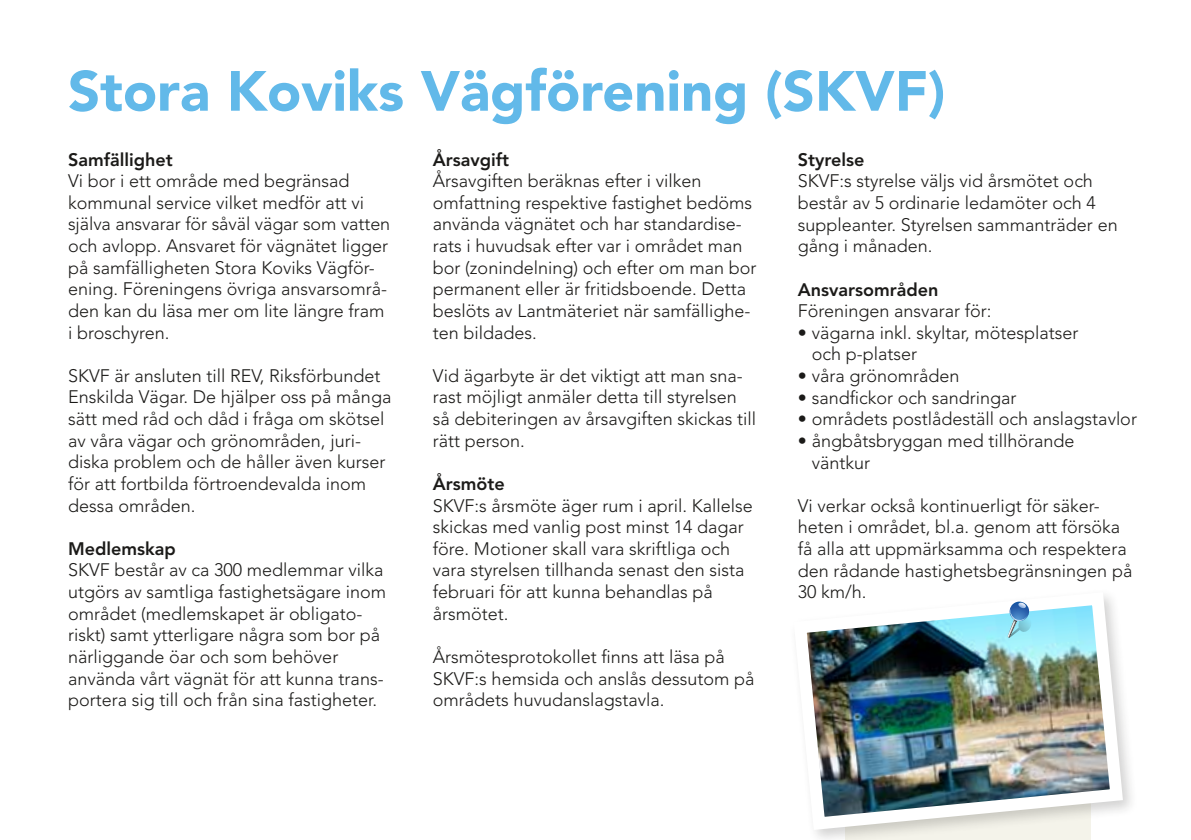
<style>
.page{position:relative;width:1191px;height:840px;background:#fff}
.page>*{position:absolute;margin:0;border:0;box-sizing:border-box;transform-origin:0 0}
.t1{font:900 56px "Avenir";color:#62b9e9}
.t2{font:300 18px/21.6px "Avenir";color:#1b1a18}
.t3{font:800 18px "Avenir";color:#1b1a18}
</style>
<div class="page">
<div style="left:789px;top:587px;width:350px;height:252px;background:#1b1a18;opacity:.2"></div>
<img style="left:789px;top:587px;width:340px;height:249px">
<svg style="left:1007px;top:601px;width:24px;height:36px"></svg>
<h1 class="t1" style="left:68px;top:57px;width:879px">Stora Koviks Vägförening (SKVF)</h1>
<p class="t3" style="left:433px;top:148px;width:78px">Årsavgift</p>
<p class="t2" style="left:433px;top:170px;width:325px">Årsavgiften beräknas efter i vilken omfattning respektive fastighet bedöms använda vägnätet och har standardise&shy;rats i huvudsak efter var i området man bor (zonindelning) och efter om man bor permanent eller är fritidsboende. Detta beslöts av Lantmäteriet när samfällighe&shy;ten bildades.</p>
<p class="t2" style="left:433px;top:364px;width:325px">Vid ägarbyte är det viktigt att man sna&shy;rast möjligt anmäler detta till styrelsen så debiteringen av årsavgiften skickas till rätt person.</p>
<p class="t3" style="left:433px;top:472px;width:73px">Årsmöte</p>
<p class="t2" style="left:433px;top:494px;width:321px">SKVF:s årsmöte äger rum i april. Kallelse skickas med vanlig post minst 14 dagar före. Motioner skall vara skriftliga och vara styrelsen tillhanda senast den sista februari för att kunna behandlas på årsmötet.</p>
<p class="t2" style="left:433px;top:645px;width:323px">Årsmötesprotokollet finns att läsa på<br>SKVF:s hemsida och anslås dessutom på områdets huvudanslagstavla.</p>
<p class="t3" style="left:68px;top:148px;width:106px">Samfällighet</p>
<p class="t2" style="left:68px;top:170px;width:324px">Vi bor i ett område med begränsad kommunal service vilket medför att vi själva ansvarar för såväl vägar som vatten och avlopp. Ansvaret för vägnätet ligger på samfälligheten Stora Koviks Vägför&shy;ening. Föreningens övriga ansvarsområ&shy;den kan du läsa mer om lite längre fram i broschyren.</p>
<p class="t2" style="left:68px;top:364px;width:325px">SKVF är ansluten till REV, Riksförbundet Enskilda Vägar. De hjälper oss på många sätt med råd och dåd i fråga om skötsel av våra vägar och grönområden, juri&shy;diska problem och de håller även kurser för att fortbilda förtroendevalda inom dessa områden.</p>
<p class="t3" style="left:68px;top:537px;width:109px">Medlemskap</p>
<p class="t2" style="left:68px;top:559px;width:320px">SKVF består av ca 300 medlemmar vilka utgörs av samtliga fastighetsägare inom området (medlemskapet är obligato&shy;riskt) samt ytterligare några som bor på närliggande öar och som behöver använda vårt vägnät för att kunna trans&shy;portera sig till och från sina fastigheter.</p>
<p class="t3" style="left:797px;top:149px;width:68px">Styrelse</p>
<p class="t2" style="left:797px;top:170px;width:321px">SKVF:s styrelse väljs vid årsmötet och består av 5 ordinarie ledamöter och 4 suppleanter. Styrelsen sammanträder en gång i månaden.</p>
<p class="t3" style="left:797px;top:278px;width:142px">Ansvarsområden</p>
<p class="t2" style="left:797px;top:300px;width:195px">Föreningen ansvarar för:</p>
<p class="t2" style="left:811px;top:321px;width:268px;text-indent:-14px">• vägarna inkl. skyltar, mötesplatser och p-platser</p>
<p class="t2" style="left:797px;top:365px;width:163px">• våra grönområden</p>
<p class="t2" style="left:797px;top:386px;width:220px">• sandfickor och sandringar</p>
<p class="t2" style="left:797px;top:408px;width:341px">• områdets postlådeställ och anslagstavlor</p>
<p class="t2" style="left:811px;top:429px;width:264px;text-indent:-14px">• ångbåtsbryggan med tillhörande väntkur</p>
<p class="t2" style="left:797px;top:494px;width:336px">Vi verkar också kontinuerligt för säker&shy;heten i området, bl.a. genom att försöka få alla att uppmärksamma och respektera den rådande hastighetsbegränsningen på 30 km/h.</p>
</div>
